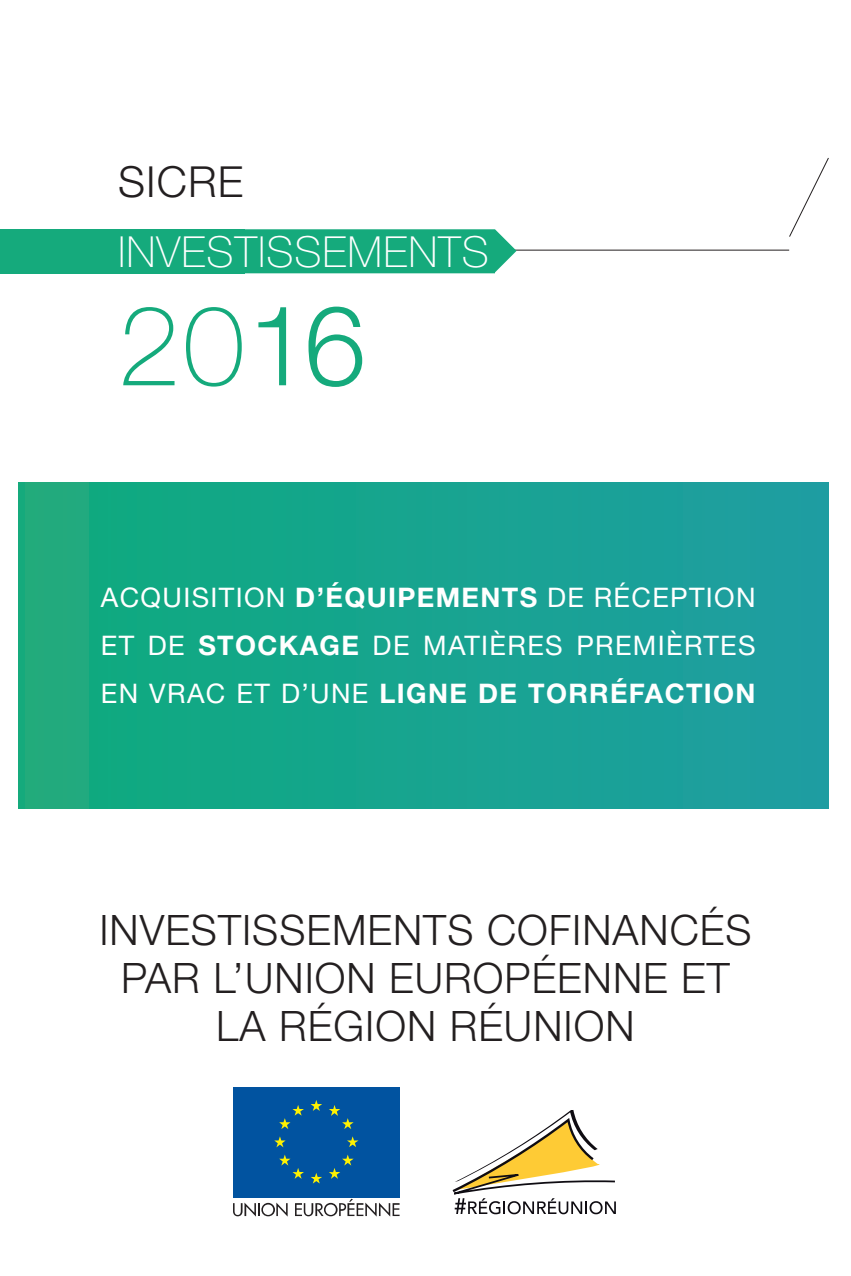
<style>
.page{position:relative;width:851px;height:1276px;background:#fff}
.page>*{position:absolute;margin:0;border:0;box-sizing:border-box;transform-origin:0 0}
.t1{font:100 111.39px "Helvetica Neue LT Std";color:#15aa7c}
.t2{font:100 42.84px "Helvetica Neue LT Std";letter-spacing:.025em;color:#fff}
.t3{font:300 42.84px "Helvetica Neue LT Std";letter-spacing:.025em;color:#231f20}
.t4{font:300 42px/48px "Helvetica Neue LT Std";letter-spacing:.025em;color:#231f20;text-align:center}
.t5{font:27px/47.8px "Helvetica Neue LT Std";letter-spacing:.05em;color:#fff;text-align:justify}
.s1{font-weight:300}
.s2{font-weight:700}
</style>
<div class="page">
<div style="left:233px;top:1086px;width:166px;height:111px;background:#0153a0"></div>
<svg style="left:310px;top:1100px;width:12px;height:11px"></svg>
<svg style="left:279px;top:1105px;width:25px;height:24px"></svg>
<svg style="left:274px;top:1136px;width:11px;height:11px"></svg>
<svg style="left:279px;top:1154px;width:25px;height:25px"></svg>
<svg style="left:311px;top:1173px;width:11px;height:10px"></svg>
<svg style="left:329px;top:1154px;width:24px;height:25px"></svg>
<svg style="left:347px;top:1136px;width:11px;height:11px"></svg>
<svg style="left:329px;top:1105px;width:24px;height:24px"></svg>
<svg style="left:233px;top:1202px;width:54px;height:14px"></svg>
<svg style="left:295px;top:1198px;width:104px;height:18px"></svg>
<svg style="left:789px;top:157px;width:40px;height:80px"></svg>
<hr style="left:0;top:250px;width:789px;height:1px;background:#231f20">
<div style="left:245px;top:229px;width:271px;height:44px;background:#15aa7c"></div>
<div style="left:0;top:229px;width:245px;height:44px;background:#15aa7c"></div>
<svg style="left:452px;top:1110px;width:164px;height:104px"></svg>
<svg style="left:18px;top:482px;width:810px;height:326px;background:#17a48f"></svg>
<h2 class="t3" style="left:118px;top:155px;width:126px">SICRE</h2>
<h2 class="t2" style="left:118px;top:227px;width:372px">INVESTISSEMENTS</h2>
<h1 class="t1" style="left:118px;top:282px;width:249px">20<span class="s1">16</span></h1>
<p class="t5" style="left:101px;top:573px;width:656px">ACQUISITION <span class="s2">D’ÉQUIPEMENTS</span> DE RÉCEPTION ET DE <span class="s2">STOCKAGE</span> DE MATIÈRES PREMIÈRTES EN VRAC ET D’UNE <span class="s2">LIGNE DE TORRÉFACTION</span></p>
<h3 class="t4" style="left:99px;top:905px;width:653px">INVESTISSEMENTS COFINANCÉS<br>PAR L’UNION EUROPÉENNE ET<br>LA RÉGION RÉUNION</h3>
</div>
